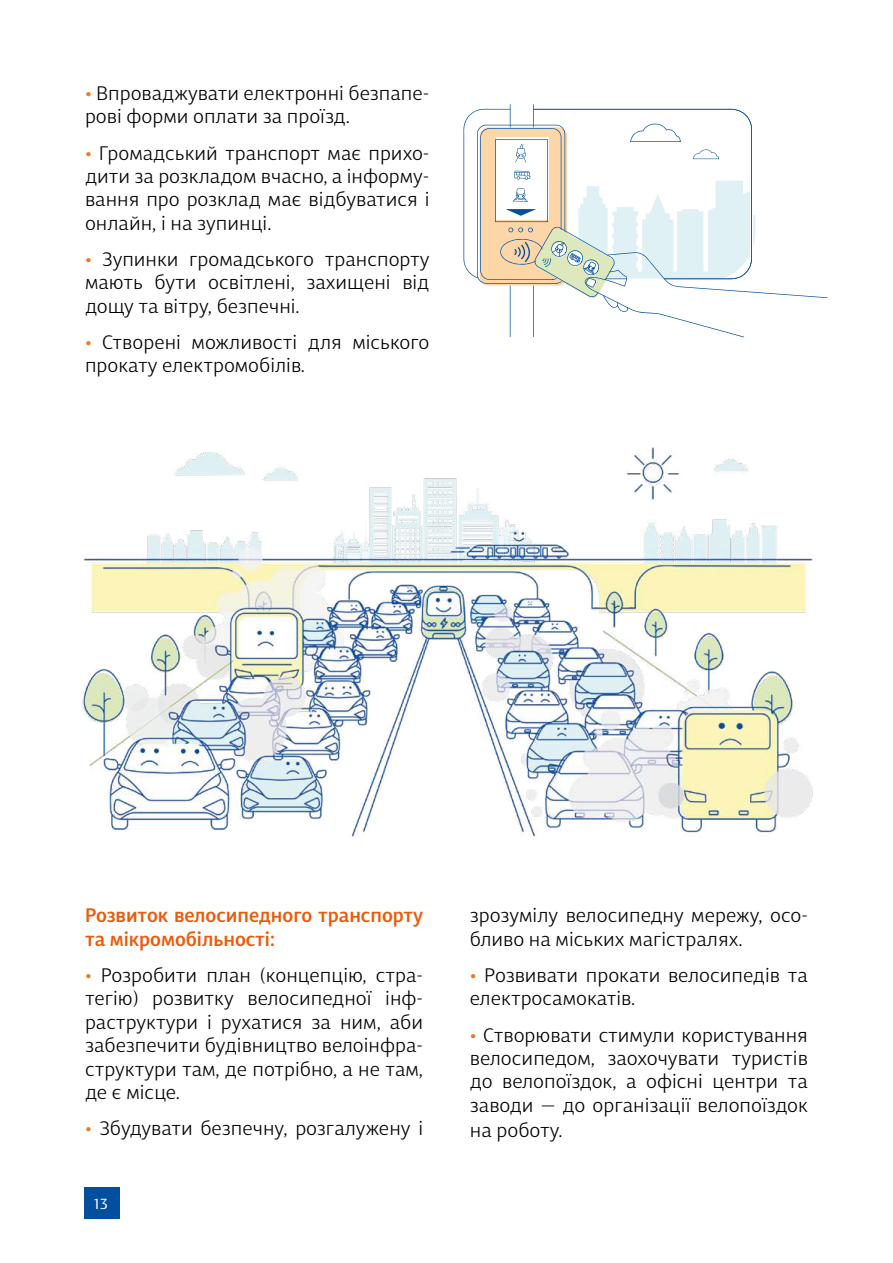
<style>
.page{position:relative;width:893px;height:1263px;background:#fff}
.page>*{position:absolute;margin:0;border:0;box-sizing:border-box;transform-origin:0 0}
.t1{font:300 19.5px/23.4px "UZ Sans";color:#000}
.t2{font:600 19.5px/23.4px "UZ Sans";color:#ea5b0b}
.t3{font:15px "UZ Sans";color:#fff}
.s1{font-weight:800;color:#ef7923}
</style>
<div class="page">
<div style="left:84px;top:1188px;width:36px;height:31px;background:#014f9e"></div>
<svg style="left:463px;top:104px;width:365px;height:233px"></svg>
<img style="left:82px;top:447px;width:731px;height:390px">
<p class="t1" style="left:85px;top:81px;width:346px"><span class="s1">•</span> Впроваджувати електронні безпапе&shy;рові форми оплати за проїзд.</p>
<p class="t1" style="left:85px;top:141px;width:346px;text-align:justify"><span class="s1">•</span> Громадський транспорт має прихо&shy;дити за розкладом вчасно, а інформу&shy;вання про розклад має відбуватися і онлайн, і на зупинці.</p>
<p class="t1" style="left:85px;top:247px;width:346px;text-align:justify"><span class="s1">•</span> Зупинки громадського транспорту мають бути освітлені, захищені від дощу та вітру, безпечні.</p>
<p class="t1" style="left:85px;top:330px;width:346px"><span class="s1">•</span> Створені можливості для міського прокату електромобілів.</p>
<p class="t2" style="left:85px;top:903px;width:340px">Розвиток велосипедного транспорту та мікромобільності:</p>
<p class="t1" style="left:85px;top:963px;width:340px;text-align:justify"><span class="s1">•</span> Розробити план (концепцію, стра&shy;тегію) розвитку велосипедної інф&shy;раструктури і рухатися за ним, аби забезпечити будівництво велоінфра&shy;структури там, де потрібно, а не там, де є місце.</p>
<p class="t1" style="left:85px;top:1116px;width:340px"><span class="s1">•</span> Збудувати безпечну, розгалужену і</p>
<p class="t3" style="left:94px;top:1194px;width:15px">13</p>
<p class="t1" style="left:470px;top:903px;width:340px">зрозумілу велосипедну мережу, осо&shy;бливо на міських магістралях.</p>
<p class="t1" style="left:470px;top:963px;width:340px"><span class="s1">•</span> Розвивати прокати велосипедів та електросамокатів.</p>
<p class="t1" style="left:470px;top:1023px;width:340px;text-align:justify"><span class="s1">•</span> Створювати стимули користування велосипедом, заохочувати туристів до велопоїздок, а офісні центри та заводи — до організації велопоїздок</p>
<p class="t1" style="left:470px;top:1118px;width:94px">на роботу.</p>
</div>
